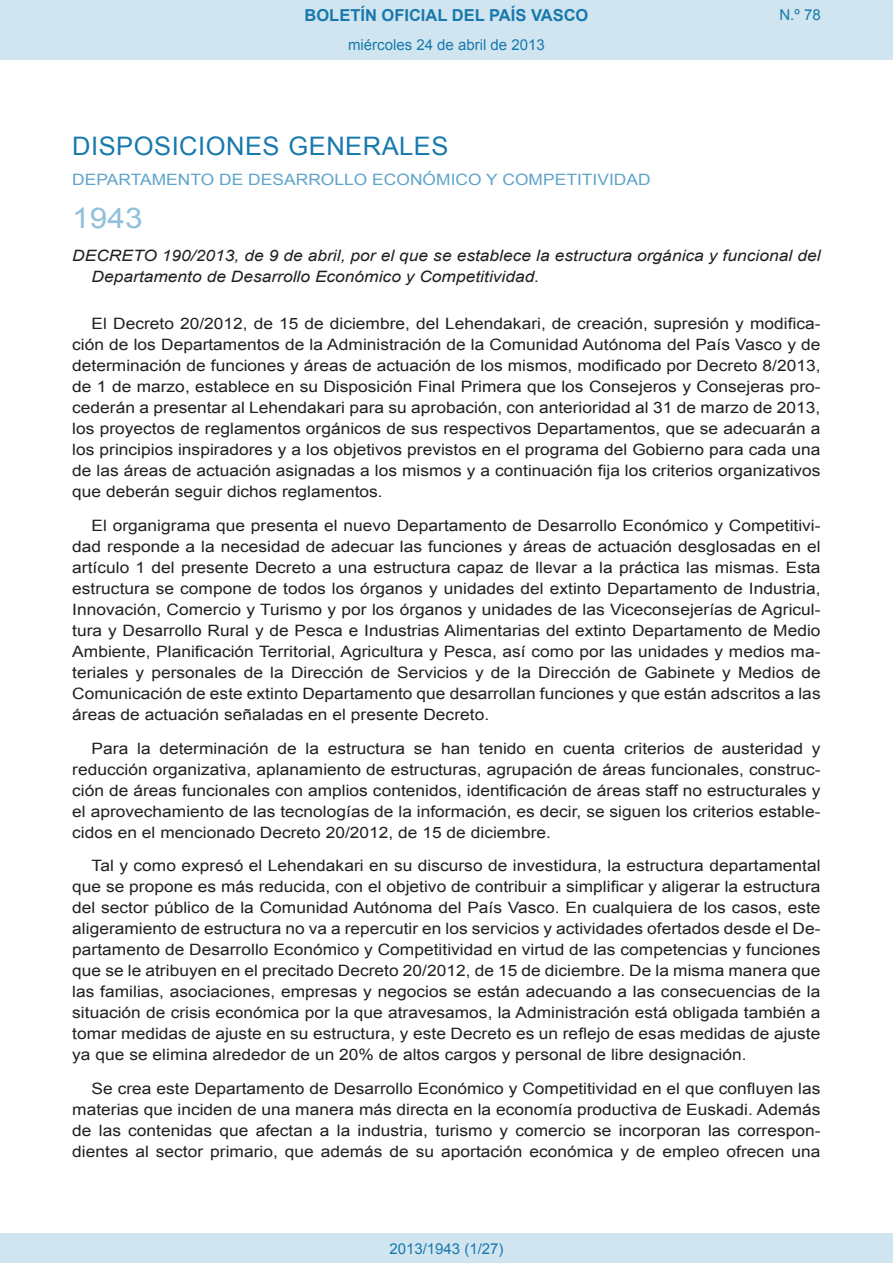
<style>
.page{position:relative;width:893px;height:1263px;background:#fff}
.page>*{position:absolute;margin:0;border:0;box-sizing:border-box;transform-origin:0 0}
.BOPVOrden{font:28.5px "Arial";color:#90c0db;scale:1.11 1}
.BOPVSeccion{font:25.5px "Arial";letter-spacing:.02em;color:#1879ad}
.t1{font:700 16.5px "Arial";color:#1879ad}
.BOPVDetalle{font:15.6px/21px "Arial";color:#231f20;text-align:justify;scale:1.11 1}
.BOPVTitulo{font:italic 15.6px/21px "Arial";color:#231f20;scale:1.11 1}
.BOPVOrganismo{font:15.6px "Arial";letter-spacing:.005em;color:#5ea4ca;scale:1.11 1}
.Paginacion_Centro{font:15px "Arial";color:#1879ad}
</style>
<div class="page">
<div style="left:0;top:0;width:893px;height:60px;background:#d0e5f0"></div>
<div style="left:0;top:1233px;width:893px;height:30px;background:#d0e5f0"></div>
<p class="t1" style="left:305px;top:4px;width:285px">BOLETÍN OFICIAL DEL PAÍS VASCO</p>
<p class="Paginacion_Centro" style="left:348px;top:35px;width:198px">miércoles 24 de abril de 2013</p>
<p class="Paginacion_Centro" style="left:779px;top:5px;width:43px">N.º 78</p>
<p class="BOPVSeccion" style="left:72px;top:129px;width:378px">DISPOSICIONES GENERALES</p>
<p class="BOPVOrganismo" style="left:72px;top:169px;width:523px">DEPARTAMENTO DE DESARROLLO ECONÓMICO Y COMPETITIVIDAD</p>
<p class="BOPVOrden" style="left:72px;top:199px;width:65px">1943</p>
<p class="BOPVTitulo" style="left:92px;top:246px;width:658px;text-indent:-19px">DECRETO 190/2013, de 9 de abril, por el que se establece la estructura orgánica y funcional del<br>Departamento de Desarrollo Económico y Competitividad.</p>
<p class="BOPVDetalle" style="left:72px;top:313px;width:676px;text-indent:19px">El Decreto 20/2012, de 15 de diciembre, del Lehendakari, de creación, supresión y modifica&shy;ción de los Departamentos de la Administración de la Comunidad Autónoma del País Vasco y de determinación de funciones y áreas de actuación de los mismos, modificado por Decreto 8/2013, de 1 de marzo, establece en su Disposición Final Primera que los Consejeros y Consejeras pro&shy;cederán a presentar al Lehendakari para su aprobación, con anterioridad al 31 de marzo de 2013, los proyectos de reglamentos orgánicos de sus respectivos Departamentos, que se adecuarán a los principios inspiradores y a los objetivos previstos en el programa del Gobierno para cada una de las áreas de actuación asignadas a los mismos y a continuación fija los criterios organizativos que deberán seguir dichos reglamentos.</p>
<p class="BOPVDetalle" style="left:72px;top:515px;width:676px;text-indent:19px">El organigrama que presenta el nuevo Departamento de Desarrollo Económico y Competitivi&shy;dad responde a la necesidad de adecuar las funciones y áreas de actuación desglosadas en el artículo 1 del presente Decreto a una estructura capaz de llevar a la práctica las mismas. Esta estructura se compone de todos los órganos y unidades del extinto Departamento de Industria, Innovación, Comercio y Turismo y por los órganos y unidades de las Viceconsejerías de Agricul&shy;tura y Desarrollo Rural y de Pesca e Industrias Alimentarias del extinto Departamento de Medio Ambiente, Planificación Territorial, Agricultura y Pesca, así como por las unidades y medios ma&shy;teriales y personales de la Dirección de Servicios y de la Dirección de Gabinete y Medios de Comunicación de este extinto Departamento que desarrollan funciones y que están adscritos a las áreas de actuación señaladas en el presente Decreto.</p>
<p class="BOPVDetalle" style="left:72px;top:738px;width:676px;text-indent:19px">Para la determinación de la estructura se han tenido en cuenta criterios de austeridad y reducción organizativa, aplanamiento de estructuras, agrupación de áreas funcionales, construc&shy;ción de áreas funcionales con amplios contenidos, identificación de áreas staff no estructurales y el aprovechamiento de las tecnologías de la información, es decir, se siguen los criterios estable&shy;cidos en el mencionado Decreto 20/2012, de 15 de diciembre.</p>
<p class="BOPVDetalle" style="left:72px;top:855px;width:676px;text-indent:19px">Tal y como expresó el Lehendakari en su discurso de investidura, la estructura departamental que se propone es más reducida, con el objetivo de contribuir a simplificar y aligerar la estructura del sector público de la Comunidad Autónoma del País Vasco. En cualquiera de los casos, este aligeramiento de estructura no va a repercutir en los servicios y actividades ofertados desde el De&shy;partamento de Desarrollo Económico y Competitividad en virtud de las competencias y funciones que se le atribuyen en el precitado Decreto 20/2012, de 15 de diciembre. De la misma manera que las familias, asociaciones, empresas y negocios se están adecuando a las consecuencias de la situación de crisis económica por la que atravesamos, la Administración está obligada también a tomar medidas de ajuste en su estructura, y este Decreto es un reflejo de esas medidas de ajuste ya que se elimina alrededor de un 20% de altos cargos y personal de libre designación.</p>
<p class="BOPVDetalle" style="left:72px;top:1078px;width:676px;text-indent:19px">Se crea este Departamento de Desarrollo Económico y Competitividad en el que confluyen las materias que inciden de una manera más directa en la economía productiva de Euskadi. Además de las contenidas que afectan a la industria, turismo y comercio se incorporan las correspon&shy;dientes al sector primario, que además de su aportación económica y de empleo ofrecen una</p>
<p class="Paginacion_Centro" style="left:389px;top:1238px;width:116px">2013/1943 (1/27)</p>
</div>
